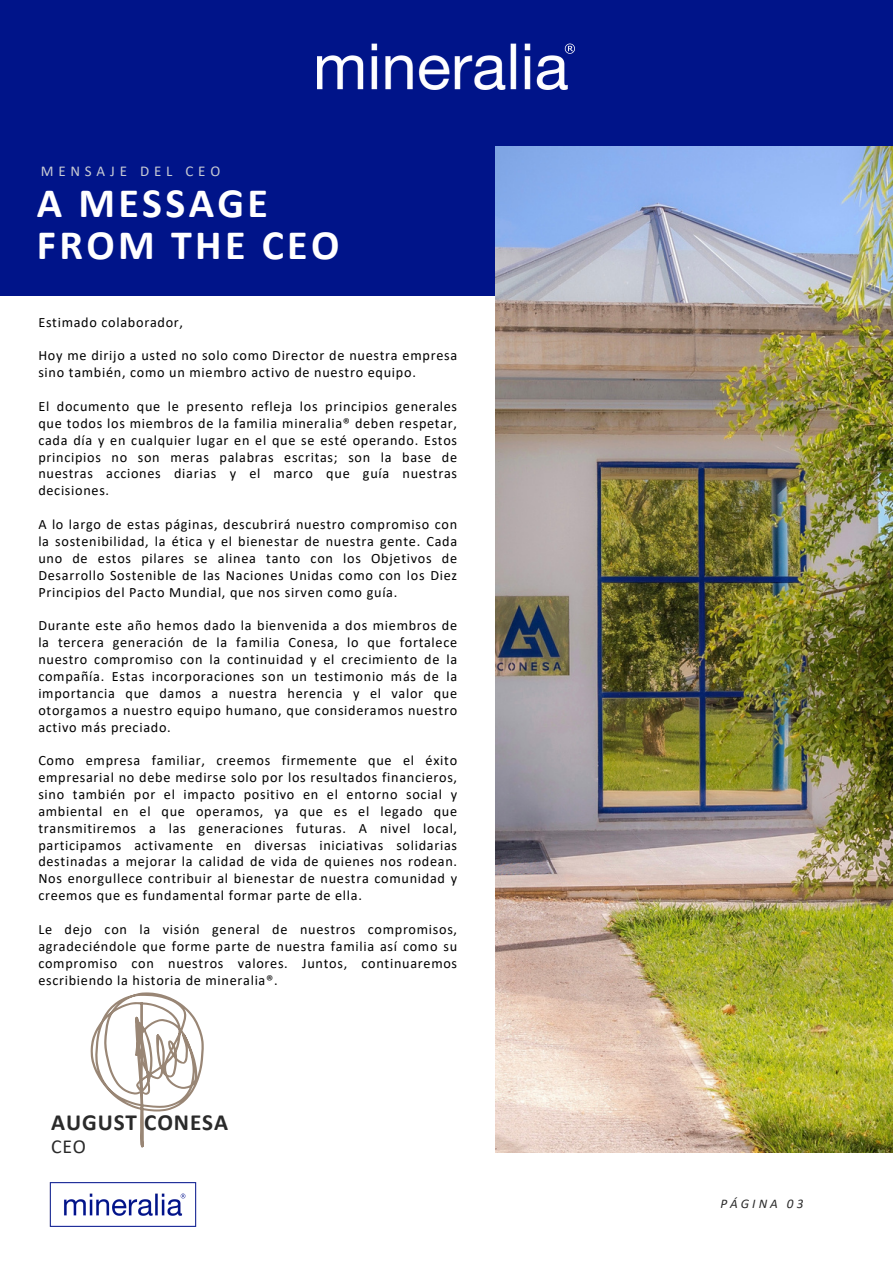
<style>
.page{position:relative;width:893px;height:1264px;background:#fff}
.page>*{position:absolute;margin:0;border:0;box-sizing:border-box;transform-origin:0 0}
.t1{font:700 42px/41.5px "Calibri";letter-spacing:.08em;color:#fff}
.t2{font:700 23.1px "Calibri";letter-spacing:.04em;color:#2a2a2a}
.t3{font:19.8px "Calibri";color:#2a2a2a}
.t4{font:15px "Calibri";letter-spacing:.32em;color:#c8cbd3}
.t5{font:14.25px/16.8px "Calibri";letter-spacing:.05em;color:#000;text-align:justify}
.t6{font:italic 13.2px "Calibri";letter-spacing:.23em;color:#2a2a2a}
</style>
<div class="page">
<div style="left:0;top:0;width:892px;height:295px;background:#001489"></div>
<img style="left:495px;top:147px;width:397px;height:1004px">
<img style="left:317px;top:43px;width:258px;height:46px">
<img style="left:49px;top:1182px;width:148px;height:45px">
<svg style="left:93px;top:994px;width:109px;height:153px"></svg>
<p class="t4" style="left:41px;top:165px;width:181px">MENSAJE DEL CEO</p>
<p class="t1" style="left:37px;top:186px;width:304px">A MESSAGE<br>FROM THE CEO</p>
<p class="t5" style="left:38px;top:315px;width:146px">Estimado colaborador,</p>
<p class="t5" style="left:38px;top:348px;width:420px">Hoy me dirijo a usted no solo como Director de nuestra empresa sino también, como un miembro activo de nuestro equipo.</p>
<p class="t5" style="left:38px;top:399px;width:420px">El documento que le presento refleja los principios generales que todos los miembros de la familia mineralia® deben respetar, cada día y en cualquier lugar en el que se esté operando. Estos principios no son meras palabras escritas; son la base de nuestras acciones diarias y el marco que guía nuestras decisiones.</p>
<p class="t5" style="left:38px;top:517px;width:420px">A lo largo de estas páginas, descubrirá nuestro compromiso con la sostenibilidad, la ética y el bienestar de nuestra gente. Cada uno de estos pilares se alinea tanto con los Objetivos de Desarrollo Sostenible de las Naciones Unidas como con los Diez Principios del Pacto Mundial, que nos sirven como guía.</p>
<p class="t5" style="left:38px;top:618px;width:420px">Durante este año hemos dado la bienvenida a dos miembros de la tercera generación de la familia Conesa, lo que fortalece nuestro compromiso con la continuidad y el crecimiento de la compañía. Estas incorporaciones son un testimonio más de la importancia que damos a nuestra herencia y el valor que otorgamos a nuestro equipo humano, que consideramos nuestro activo más preciado.</p>
<p class="t5" style="left:38px;top:753px;width:420px">Como empresa familiar, creemos firmemente que el éxito empresarial no debe medirse solo por los resultados financieros, sino también por el impacto positivo en el entorno social y ambiental en el que operamos, ya que es el legado que transmitiremos a las generaciones futuras. A nivel local, participamos activamente en diversas iniciativas solidarias destinadas a mejorar la calidad de vida de quienes nos rodean.<br>Nos enorgullece contribuir al bienestar de nuestra comunidad y creemos que es fundamental formar parte de ella.</p>
<p class="t5" style="left:38px;top:922px;width:420px">Le dejo con la visión general de nuestros compromisos, agradeciéndole que forme parte de nuestra familia así como su compromiso con nuestros valores. Juntos, continuaremos escribiendo la historia de mineralia®.</p>
<p class="t2" style="left:51px;top:1112px;width:179px">AUGUST CONESA</p>
<p class="t3" style="left:51px;top:1138px;width:36px">CEO</p>
<p class="t6" style="left:720px;top:1197px;width:84px">PÁGINA 03</p>
</div>
